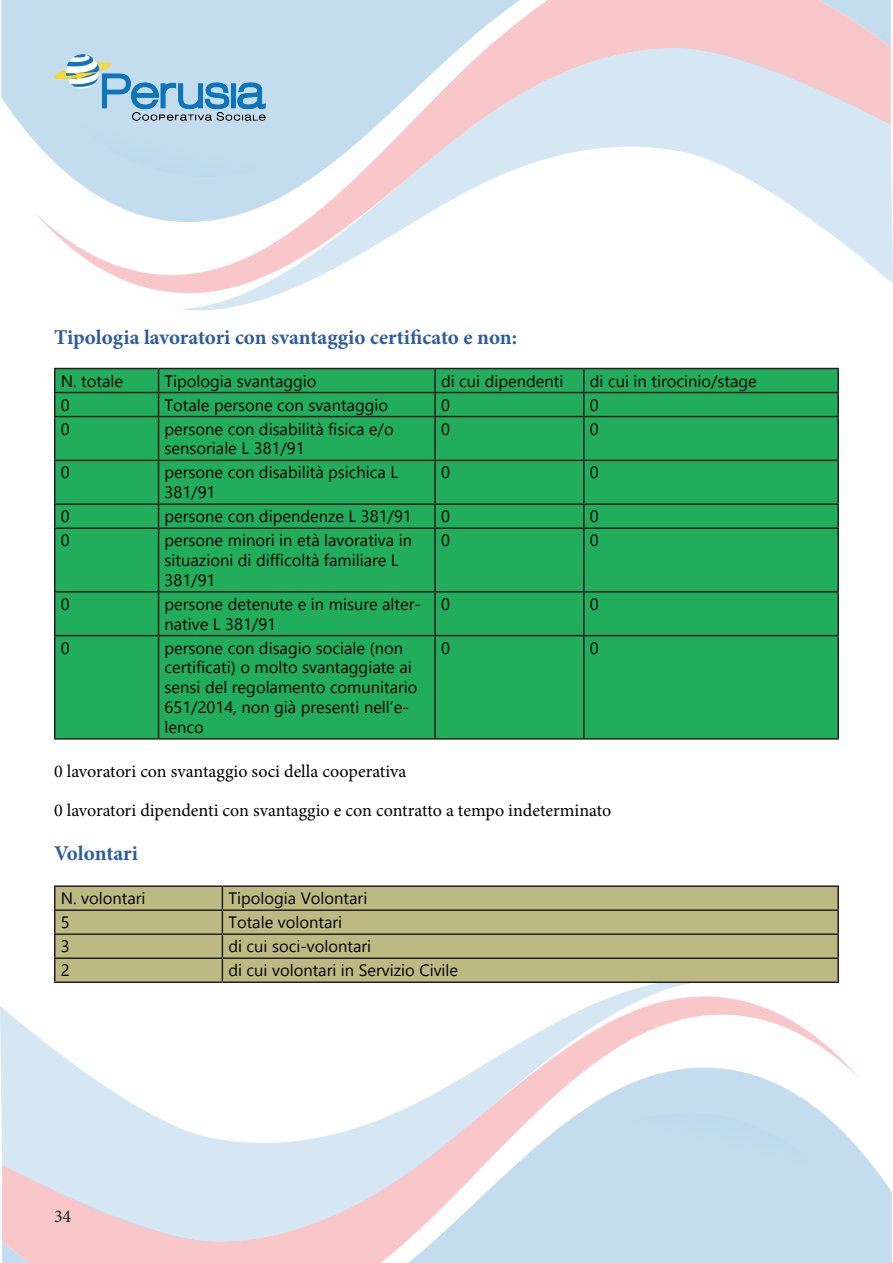
<style>
.page{position:relative;width:893px;height:1263px;background:#fff}
.page>*{position:absolute;margin:0;border:0;box-sizing:border-box;transform-origin:0 0}
.t1{font:700 21px "Minion Pro";color:#2c5c9d}
.t2{font:18px "Minion Pro";color:#000001}
.t3{font:18px "Minion Pro";color:#231f20}
.t4{font:16.5px/19.8px "Gadugi";color:#000001}
</style>
<div class="page">
<svg style="left:35px;top:0;width:856px;height:293px"></svg>
<svg style="left:179px;top:48px;width:714px;height:262px"></svg>
<svg style="left:407px;top:48px;width:484px;height:131px;background:#e1e1e9"></svg>
<div style="left:1px;top:0;width:353px;height:177px;background:#c3ddef"></div>
<svg style="left:2px;top:996px;width:856px;height:267px"></svg>
<svg style="left:0;top:983px;width:714px;height:258px"></svg>
<svg style="left:2px;top:1110px;width:484px;height:132px;background:#e1e1ea"></svg>
<div style="left:539px;top:1112px;width:351px;height:151px;background:#c3ddef"></div>
<img style="left:54px;top:54px;width:212px;height:74px">
<div style="left:56px;top:369px;width:781px;height:369px;background:#21ad5b"></div>
<hr style="left:54px;top:368px;width:105px;height:1px;background:#231f20">
<hr style="left:54px;top:369px;width:2px;height:23px;background:#231f20">
<hr style="left:159px;top:368px;width:276px;height:1px;background:#231f20">
<hr style="left:435px;top:368px;width:149px;height:1px;background:#231f20">
<hr style="left:434px;top:369px;width:2px;height:23px;background:#231f20">
<hr style="left:584px;top:368px;width:255px;height:1px;background:#231f20">
<hr style="left:583px;top:369px;width:2px;height:23px;background:#231f20">
<hr style="left:837px;top:369px;width:2px;height:23px;background:#231f20">
<hr style="left:54px;top:392px;width:105px;height:1px;background:#231f20">
<hr style="left:54px;top:393px;width:2px;height:23px;background:#231f20">
<hr style="left:159px;top:392px;width:276px;height:1px;background:#231f20">
<svg style="left:158px;top:369px;width:1px;height:47px"></svg>
<hr style="left:435px;top:392px;width:149px;height:1px;background:#231f20">
<hr style="left:434px;top:393px;width:2px;height:23px;background:#231f20">
<hr style="left:584px;top:392px;width:255px;height:1px;background:#231f20">
<hr style="left:583px;top:393px;width:2px;height:23px;background:#231f20">
<hr style="left:837px;top:393px;width:2px;height:23px;background:#231f20">
<hr style="left:54px;top:416px;width:105px;height:1px;background:#231f20">
<hr style="left:54px;top:417px;width:2px;height:43px;background:#231f20">
<hr style="left:159px;top:416px;width:276px;height:1px;background:#231f20">
<hr style="left:158px;top:417px;width:1px;height:43px;background:#231f20">
<hr style="left:435px;top:416px;width:149px;height:1px;background:#231f20">
<hr style="left:434px;top:417px;width:2px;height:43px;background:#231f20">
<hr style="left:584px;top:416px;width:255px;height:1px;background:#231f20">
<hr style="left:583px;top:417px;width:2px;height:43px;background:#231f20">
<hr style="left:837px;top:417px;width:2px;height:43px;background:#231f20">
<hr style="left:54px;top:460px;width:105px;height:1px;background:#231f20">
<hr style="left:54px;top:461px;width:2px;height:42px;background:#231f20">
<hr style="left:159px;top:460px;width:276px;height:1px;background:#231f20">
<hr style="left:158px;top:461px;width:1px;height:42px;background:#231f20">
<hr style="left:435px;top:460px;width:149px;height:1px;background:#231f20">
<hr style="left:434px;top:461px;width:2px;height:42px;background:#231f20">
<hr style="left:584px;top:460px;width:255px;height:1px;background:#231f20">
<hr style="left:583px;top:461px;width:2px;height:42px;background:#231f20">
<hr style="left:837px;top:461px;width:2px;height:42px;background:#231f20">
<hr style="left:54px;top:503px;width:105px;height:2px;background:#231f20">
<hr style="left:54px;top:505px;width:2px;height:22px;background:#231f20">
<hr style="left:159px;top:503px;width:276px;height:2px;background:#231f20">
<svg style="left:158px;top:505px;width:1px;height:22px"></svg>
<hr style="left:435px;top:503px;width:149px;height:2px;background:#231f20">
<hr style="left:434px;top:505px;width:2px;height:22px;background:#231f20">
<hr style="left:584px;top:503px;width:255px;height:2px;background:#231f20">
<hr style="left:583px;top:505px;width:2px;height:22px;background:#231f20">
<hr style="left:837px;top:505px;width:2px;height:22px;background:#231f20">
<hr style="left:54px;top:527px;width:105px;height:2px;background:#231f20">
<hr style="left:54px;top:529px;width:2px;height:62px;background:#231f20">
<hr style="left:159px;top:527px;width:276px;height:2px;background:#231f20">
<hr style="left:158px;top:529px;width:1px;height:62px;background:#231f20">
<hr style="left:435px;top:527px;width:149px;height:2px;background:#231f20">
<hr style="left:434px;top:529px;width:2px;height:62px;background:#231f20">
<hr style="left:584px;top:527px;width:255px;height:2px;background:#231f20">
<hr style="left:583px;top:529px;width:2px;height:62px;background:#231f20">
<hr style="left:837px;top:529px;width:2px;height:62px;background:#231f20">
<hr style="left:54px;top:591px;width:105px;height:2px;background:#231f20">
<hr style="left:54px;top:593px;width:2px;height:42px;background:#231f20">
<hr style="left:159px;top:591px;width:276px;height:2px;background:#231f20">
<hr style="left:158px;top:593px;width:1px;height:42px;background:#231f20">
<hr style="left:435px;top:591px;width:149px;height:2px;background:#231f20">
<hr style="left:434px;top:593px;width:2px;height:42px;background:#231f20">
<hr style="left:584px;top:591px;width:255px;height:2px;background:#231f20">
<hr style="left:583px;top:593px;width:2px;height:42px;background:#231f20">
<hr style="left:837px;top:593px;width:2px;height:42px;background:#231f20">
<hr style="left:54px;top:635px;width:105px;height:1px;background:#231f20">
<hr style="left:54px;top:636px;width:2px;height:102px;background:#231f20">
<hr style="left:159px;top:635px;width:276px;height:1px;background:#231f20">
<hr style="left:158px;top:636px;width:1px;height:102px;background:#231f20">
<hr style="left:435px;top:635px;width:149px;height:1px;background:#231f20">
<hr style="left:434px;top:636px;width:2px;height:102px;background:#231f20">
<hr style="left:584px;top:635px;width:255px;height:1px;background:#231f20">
<hr style="left:583px;top:636px;width:2px;height:102px;background:#231f20">
<hr style="left:837px;top:636px;width:2px;height:102px;background:#231f20">
<hr style="left:54px;top:738px;width:105px;height:2px;background:#231f20">
<hr style="left:159px;top:738px;width:276px;height:2px;background:#231f20">
<hr style="left:435px;top:738px;width:149px;height:2px;background:#231f20">
<hr style="left:584px;top:738px;width:255px;height:2px;background:#231f20">
<div style="left:56px;top:887px;width:781px;height:94px;background:#bdb983"></div>
<hr style="left:54px;top:885px;width:168px;height:2px;background:#231f20">
<hr style="left:54px;top:887px;width:2px;height:22px;background:#231f20">
<hr style="left:222px;top:885px;width:617px;height:2px;background:#231f20">
<hr style="left:837px;top:887px;width:2px;height:22px;background:#231f20">
<hr style="left:54px;top:909px;width:168px;height:2px;background:#231f20">
<hr style="left:54px;top:911px;width:2px;height:22px;background:#231f20">
<hr style="left:222px;top:909px;width:617px;height:2px;background:#231f20">
<hr style="left:837px;top:911px;width:2px;height:22px;background:#231f20">
<hr style="left:54px;top:933px;width:168px;height:2px;background:#231f20">
<hr style="left:54px;top:935px;width:2px;height:22px;background:#231f20">
<hr style="left:222px;top:933px;width:617px;height:2px;background:#231f20">
<hr style="left:837px;top:935px;width:2px;height:22px;background:#231f20">
<hr style="left:54px;top:957px;width:168px;height:2px;background:#231f20">
<hr style="left:54px;top:959px;width:2px;height:22px;background:#231f20">
<hr style="left:222px;top:957px;width:617px;height:2px;background:#231f20">
<svg style="left:222px;top:887px;width:1px;height:94px"></svg>
<hr style="left:837px;top:959px;width:2px;height:22px;background:#231f20">
<hr style="left:54px;top:981px;width:168px;height:2px;background:#231f20">
<hr style="left:222px;top:981px;width:617px;height:2px;background:#231f20">
<p class="t1" style="left:54px;top:322px;width:465px">Tipologia lavoratori con svantaggio certificato e non:</p>
<p class="t4" style="left:61px;top:371px;width:64px">N. totale</p>
<p class="t4" style="left:165px;top:371px;width:154px">Tipologia svantaggio</p>
<p class="t4" style="left:441px;top:371px;width:124px">di cui dipendenti</p>
<p class="t4" style="left:590px;top:371px;width:168px">di cui in tirocinio/stage</p>
<p class="t4" style="left:61px;top:395px;width:10px">0</p>
<p class="t4" style="left:165px;top:395px;width:225px">Totale persone con svantaggio</p>
<p class="t4" style="left:441px;top:395px;width:10px">0</p>
<p class="t4" style="left:590px;top:395px;width:10px">0</p>
<p class="t4" style="left:61px;top:419px;width:10px">0</p>
<p class="t4" style="left:165px;top:419px;width:231px">persone con disabilità fisica e/o sensoriale L 381/91</p>
<p class="t4" style="left:441px;top:419px;width:10px">0</p>
<p class="t4" style="left:590px;top:419px;width:10px">0</p>
<p class="t4" style="left:61px;top:462px;width:10px">0</p>
<p class="t4" style="left:165px;top:462px;width:235px">persone con disabilità psichica L<br>381/91</p>
<p class="t4" style="left:441px;top:462px;width:10px">0</p>
<p class="t4" style="left:590px;top:462px;width:10px">0</p>
<p class="t4" style="left:61px;top:506px;width:10px">0</p>
<p class="t4" style="left:165px;top:506px;width:249px">persone con dipendenze L 381/91</p>
<p class="t4" style="left:441px;top:506px;width:10px">0</p>
<p class="t4" style="left:590px;top:506px;width:10px">0</p>
<p class="t4" style="left:61px;top:530px;width:10px">0</p>
<p class="t4" style="left:165px;top:530px;width:249px">persone minori in età lavorativa in situazioni di difficoltà familiare L<br>381/91</p>
<p class="t4" style="left:441px;top:530px;width:10px">0</p>
<p class="t4" style="left:590px;top:530px;width:10px">0</p>
<p class="t4" style="left:61px;top:594px;width:10px">0</p>
<p class="t4" style="left:165px;top:594px;width:258px">persone detenute e in misure alter&shy;native L 381/91</p>
<p class="t4" style="left:441px;top:594px;width:10px">0</p>
<p class="t4" style="left:590px;top:594px;width:10px">0</p>
<p class="t4" style="left:61px;top:638px;width:10px">0</p>
<p class="t4" style="left:165px;top:638px;width:255px">persone con disagio sociale (non certificati) o molto svantaggiate ai sensi del regolamento comunitario<br>651/2014, non già presenti nell’e&shy;lenco</p>
<p class="t4" style="left:441px;top:638px;width:10px">0</p>
<p class="t4" style="left:590px;top:638px;width:10px">0</p>
<p class="t2" style="left:54px;top:759px;width:354px">0 lavoratori con svantaggio soci della cooperativa</p>
<p class="t2" style="left:54px;top:799px;width:559px">0 lavoratori dipendenti con svantaggio e con contratto a tempo indeterminato</p>
<p class="t1" style="left:54px;top:838px;width:85px">Volontari</p>
<p class="t4" style="left:61px;top:888px;width:86px">N. volontari</p>
<p class="t4" style="left:228px;top:888px;width:140px">Tipologia Volontari</p>
<p class="t4" style="left:61px;top:912px;width:10px">5</p>
<p class="t4" style="left:228px;top:912px;width:115px">Totale volontari</p>
<p class="t4" style="left:61px;top:936px;width:10px">3</p>
<p class="t4" style="left:228px;top:936px;width:144px">di cui soci-volontari</p>
<p class="t4" style="left:61px;top:960px;width:10px">2</p>
<p class="t4" style="left:228px;top:960px;width:231px">di cui volontari in Servizio Civile</p>
<p class="t3" style="left:54px;top:1204px;width:19px">34</p>
</div>
